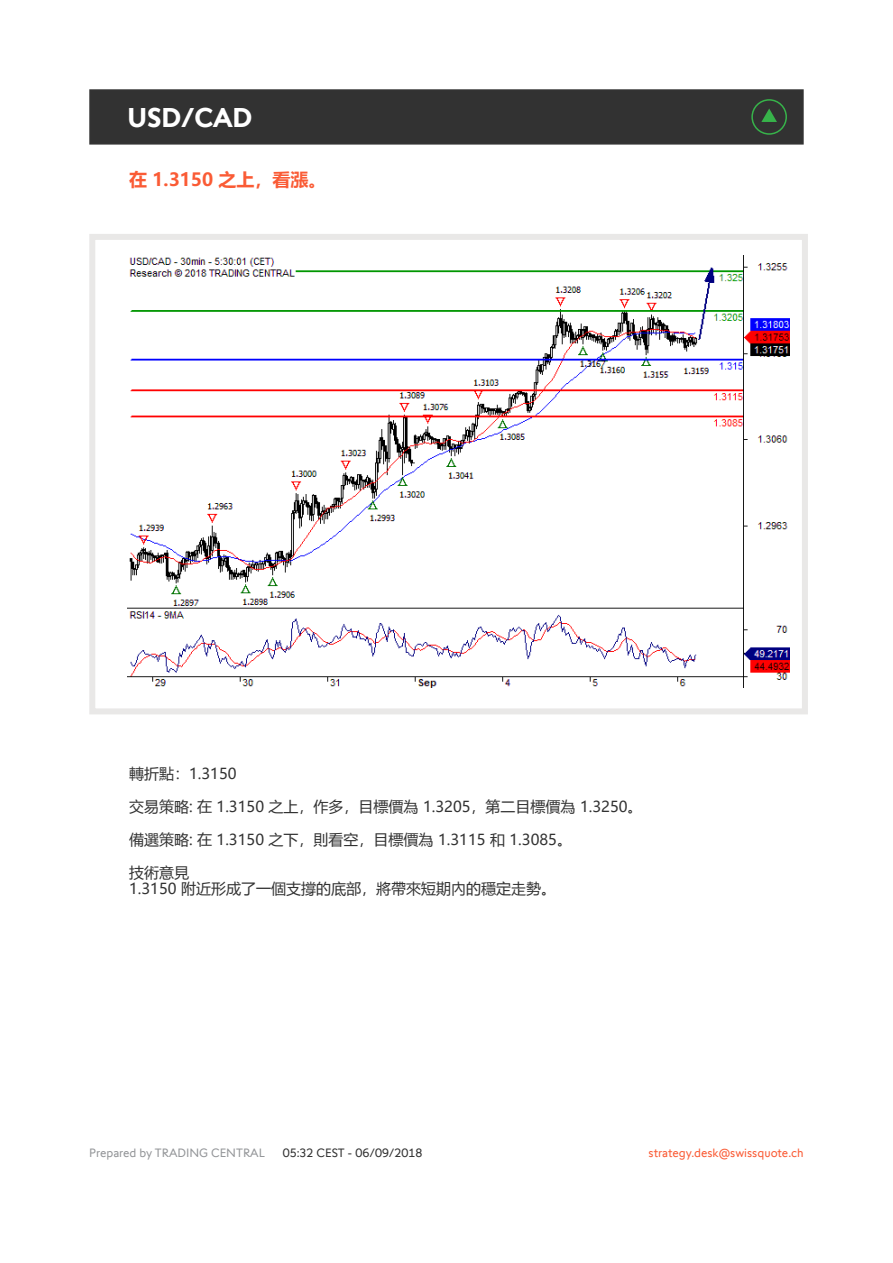
<style>
.page{position:relative;width:893px;height:1263px;background:#fff}
.page>*{position:absolute;margin:0;border:0;box-sizing:border-box;transform-origin:0 0}
.t1{font:700 27px "Swissquote CT";color:#fff}
.t2{font:700 18px "Microsoft Ya Hei UI";color:#fa5b35}
.t3{font:15px/16.5px "Microsoft Ya Hei UI";color:#323232}
.t4{font:12px "Swissquote CT";color:#fa5b35}
.t5{font:12px "Swissquote CT";color:#939598}
.t6{font:12px "Swissquote CT";color:#323232}
</style>
<div class="page">
<div style="left:89px;top:234px;width:719px;height:480px;border:6px solid #e9e8e7"></div>
<div style="left:89px;top:89px;width:715px;height:56px;background:#323232;border:2px solid #323232"></div>
<img style="left:128px;top:255px;width:661px;height:432px">
<svg style="left:751px;top:99px;width:36px;height:36px"></svg>
<h1 class="t1" style="left:128px;top:101px;width:126px">USD/CAD</h1>
<p class="t2" style="left:129px;top:167px;width:199px">在 1.3150 之上，看漲。</p>
<p class="t3" style="left:129px;top:765px;width:109px">轉折點：1.3150</p>
<p class="t3" style="left:129px;top:798px;width:515px">交易策略: 在 1.3150 之上，作多，目標價為 1.3205，第二目標價為 1.3250。</p>
<p class="t3" style="left:129px;top:831px;width:444px">備選策略: 在 1.3150 之下，則看空，目標價為 1.3115 和 1.3085。</p>
<p class="t3" style="left:129px;top:864px;width:429px">技術意見<br>1.3150 附近形成了一個支撐的底部，將帶來短期內的穩定走勢。</p>
<p class="t5" style="left:89px;top:1145px;width:177px">Prepared by TRADING CENTRAL</p>
<p class="t6" style="left:283px;top:1145px;width:141px">05:32 CEST - 06/09/2018</p>
<p class="t4" style="left:649px;top:1145px;width:157px">strategy.desk@swissquote.ch</p>
</div>
